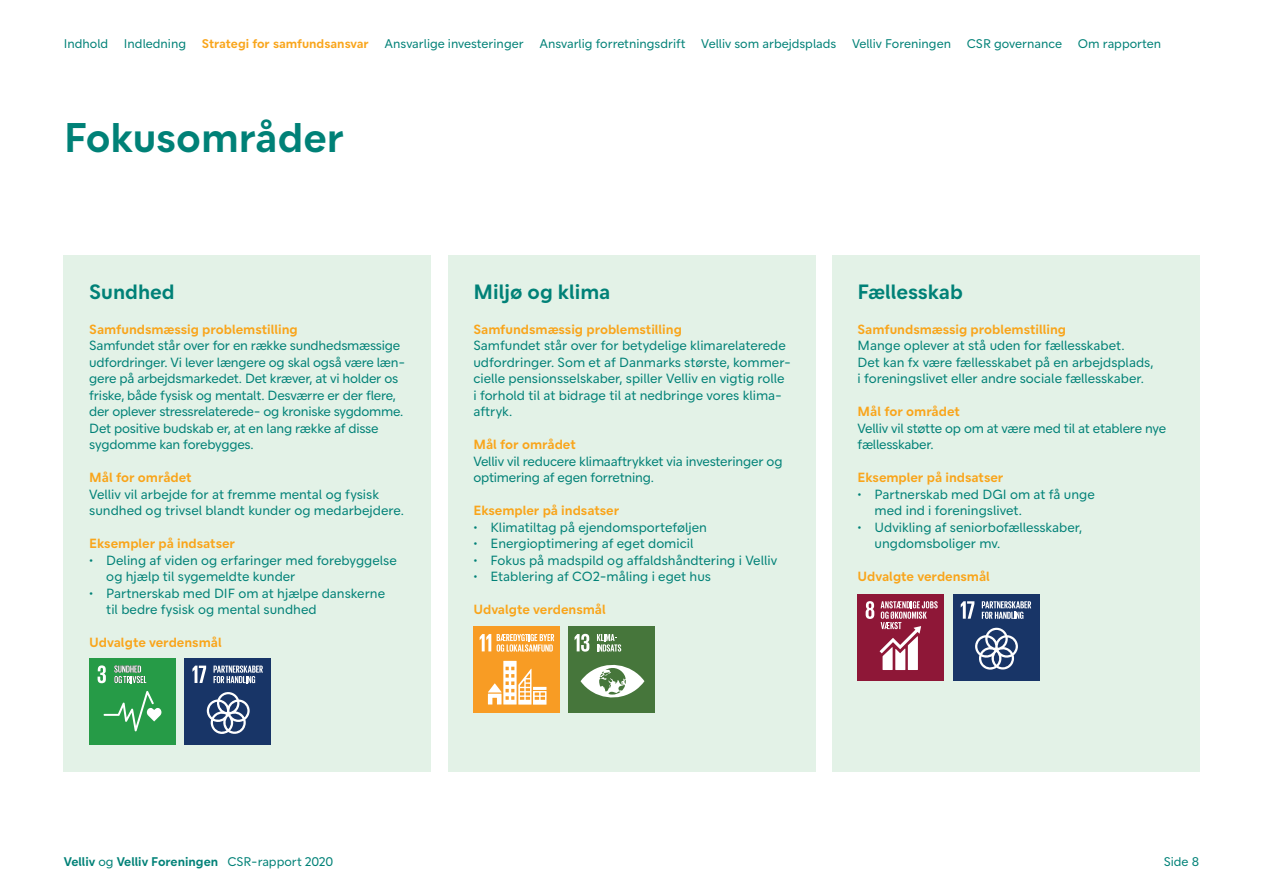
<style>
.page{position:relative;width:1263px;height:893px;background:#fff}
.page>*{position:absolute;margin:0;border:0;box-sizing:border-box;transform-origin:0 0}
.t1{font:700 42px "Velliv";color:#008177}
.t2{font:700 21px "Velliv";color:#008177}
.t3{font:13.5px/16.5px "Velliv";letter-spacing:-.005em;color:#008177}
.t4{font:700 13.5px "Velliv";color:#f9a51b}
.t5{font:12.75px "Velliv";color:#008177}
.t6{font:700 12.75px "Velliv";color:#008177}
.s1{font-weight:700;color:#f9a51b}
.s2{font-weight:400}
</style>
<div class="page">
<div style="left:64px;top:255px;width:367px;height:517px;background:#e3f2e7"></div>
<div style="left:448px;top:255px;width:367px;height:517px;background:#e3f2e7"></div>
<div style="left:832px;top:255px;width:367px;height:517px;background:#e3f2e7"></div>
<div style="left:89px;top:658px;width:87px;height:87px;background:#269b47"></div>
<svg style="left:98px;top:665px;width:8px;height:18px"></svg>
<svg style="left:104px;top:691px;width:57px;height:40px"></svg>
<svg style="left:114px;top:665px;width:32px;height:18px"></svg>
<div style="left:185px;top:658px;width:86px;height:87px;background:#183567"></div>
<svg style="left:192px;top:666px;width:14px;height:17px"></svg>
<svg style="left:207px;top:692px;width:43px;height:42px"></svg>
<svg style="left:214px;top:665px;width:49px;height:18px"></svg>
<div style="left:473px;top:627px;width:87px;height:86px;background:#f89c24"></div>
<svg style="left:480px;top:634px;width:11px;height:17px"></svg>
<svg style="left:488px;top:661px;width:58px;height:44px"></svg>
<svg style="left:497px;top:634px;width:57px;height:18px"></svg>
<div style="left:569px;top:627px;width:86px;height:86px;background:#46763b"></div>
<svg style="left:574px;top:634px;width:15px;height:18px"></svg>
<svg style="left:580px;top:664px;width:64px;height:34px"></svg>
<svg style="left:597px;top:634px;width:24px;height:18px"></svg>
<div style="left:857px;top:594px;width:87px;height:86px;background:#8e1737"></div>
<svg style="left:866px;top:601px;width:72px;height:69px"></svg>
<div style="left:953px;top:594px;width:86px;height:86px;background:#183567"></div>
<svg style="left:961px;top:601px;width:13px;height:18px"></svg>
<svg style="left:975px;top:627px;width:43px;height:43px"></svg>
<svg style="left:982px;top:601px;width:49px;height:18px"></svg>
<p class="t5" style="left:64px;top:34px;width:1099px">Indhold Indledning <span class="s1">Strategi for samfundsansvar</span> Ansvarlige investeringer Ansvarlig forretningsdrift Velliv som arbejdsplads Velliv Foreningen CSR governance Om rapporten</p>
<h1 class="t1" style="left:64px;top:104px;width:282px">Fokusområder</h1>
<h2 class="t2" style="left:89px;top:275px;width:87px">Sundhed</h2>
<p class="t4" style="left:89px;top:318px;width:210px">Samfundsmæssig problemstilling</p>
<p class="t3" style="left:89px;top:338px;width:317px">Samfundet står over for en række sundhedsmæssige udfordringer. Vi lever længere og skal også være læn&shy;gere på arbejdsmarkedet. Det kræver, at vi holder os friske, både fysisk og mentalt. Desværre er der flere, der oplever stressrelaterede- og kroniske sygdomme.<br>Det positive budskab er, at en lang række af disse sygdomme kan forebygges.</p>
<p class="t4" style="left:89px;top:467px;width:104px">Mål for området</p>
<p class="t3" style="left:89px;top:486px;width:316px">Velliv vil arbejde for at fremme mental og fysisk sundhed og trivsel blandt kunder og medarbejdere.</p>
<p class="t4" style="left:89px;top:533px;width:147px">Eksempler på indsatser</p>
<p class="t3" style="left:106px;top:552px;width:292px;text-indent:-17px">• Deling af viden og erfaringer med forebyggelse og hjælp til sygemeldte kunder</p>
<p class="t3" style="left:106px;top:585px;width:280px;text-indent:-17px">• Partnerskab med DIF om at hjælpe danskerne til bedre fysisk og mental sundhed</p>
<p class="t4" style="left:89px;top:632px;width:134px">Udvalgte verdensmål</p>
<h2 class="t2" style="left:473px;top:275px;width:138px">Miljø og klima</h2>
<p class="t4" style="left:473px;top:318px;width:210px">Samfundsmæssig problemstilling</p>
<p class="t3" style="left:473px;top:338px;width:319px">Samfundet står over for betydelige klimarelaterede udfordringer. Som et af Danmarks største, kommer&shy;cielle pensionsselskaber, spiller Velliv en vigtig rolle i forhold til at bidrage til at nedbringe vores klima&shy;aftryk.</p>
<p class="t4" style="left:473px;top:434px;width:104px">Mål for området</p>
<p class="t3" style="left:473px;top:453px;width:311px">Velliv vil reducere klimaaftrykket via investeringer og optimering af egen forretning.</p>
<p class="t4" style="left:473px;top:500px;width:147px">Eksempler på indsatser</p>
<p class="t3" style="left:473px;top:519px;width:235px">• Klimatiltag på ejendomsporteføljen</p>
<p class="t3" style="left:473px;top:535px;width:222px">• Energioptimering af eget domicil</p>
<p class="t3" style="left:473px;top:552px;width:305px">• Fokus på madspild og affaldshåndtering i Velliv</p>
<p class="t3" style="left:473px;top:568px;width:239px">• Etablering af CO2-måling i eget hus</p>
<p class="t4" style="left:473px;top:599px;width:134px">Udvalgte verdensmål</p>
<h2 class="t2" style="left:857px;top:275px;width:107px">Fællesskab</h2>
<p class="t4" style="left:857px;top:318px;width:210px">Samfundsmæssig problemstilling</p>
<p class="t3" style="left:857px;top:338px;width:297px">Mange oplever at stå uden for fællesskabet.<br>Det kan fx være fællesskabet på en arbejdsplads, i foreningslivet eller andre sociale fællesskaber.</p>
<p class="t4" style="left:857px;top:401px;width:104px">Mål for området</p>
<p class="t3" style="left:857px;top:420px;width:310px">Velliv vil støtte op om at være med til at etablere nye fællesskaber.</p>
<p class="t4" style="left:857px;top:467px;width:147px">Eksempler på indsatser</p>
<p class="t3" style="left:874px;top:486px;width:222px;text-indent:-17px">• Partnerskab med DGI om at få unge med ind i foreningslivet.</p>
<p class="t3" style="left:874px;top:519px;width:209px;text-indent:-17px">• Udvikling af seniorbofællesskaber, ungdomsboliger mv.</p>
<p class="t4" style="left:857px;top:566px;width:134px">Udvalgte verdensmål</p>
<p class="t6" style="left:64px;top:851px;width:271px">Velliv <span class="s2">og</span> Velliv Foreningen <span class="s2">CSR-rapport 2020</span></p>
<p class="t5" style="left:1164px;top:851px;width:37px">Side 8</p>
</div>
